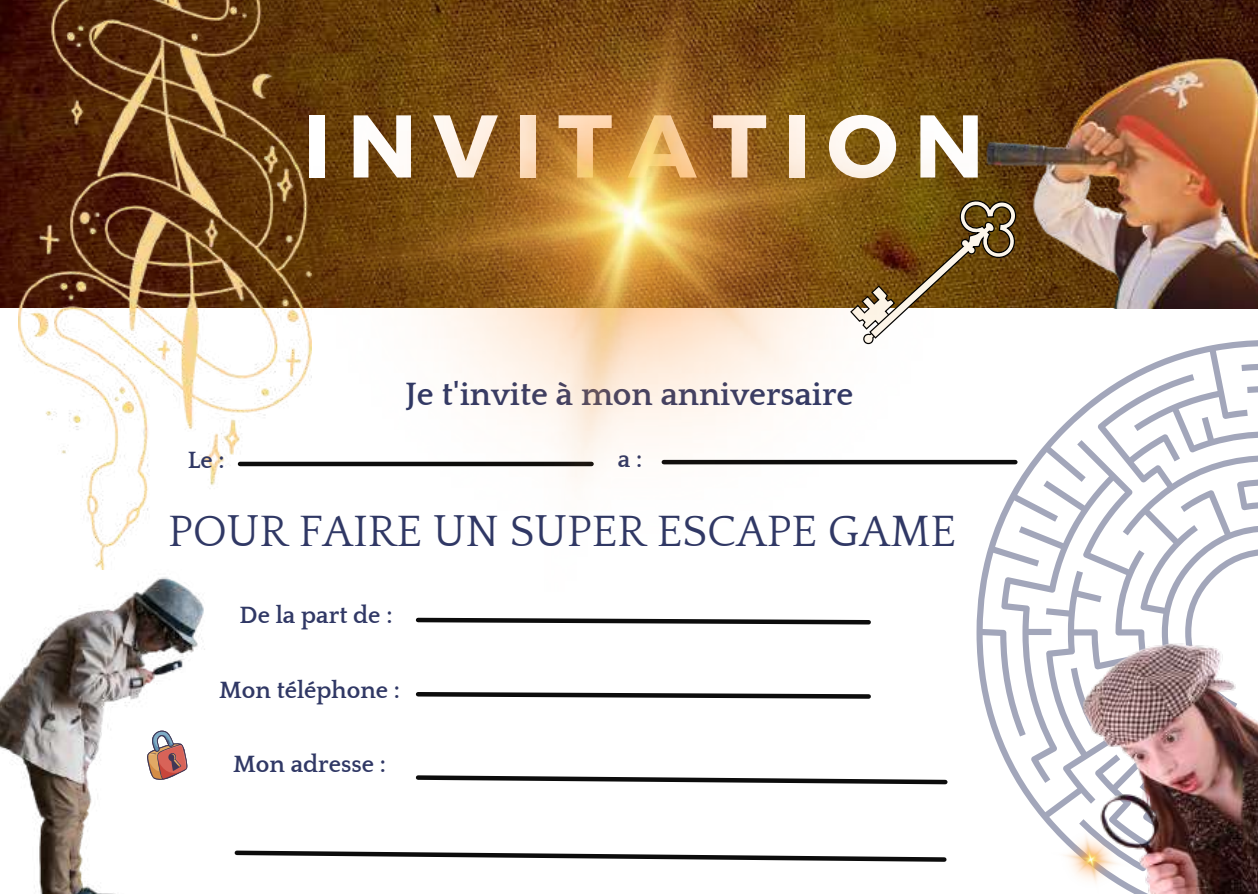
<style>
.page{position:relative;width:1258px;height:894px;background:#fff}
.page>*{position:absolute;margin:0;border:0;box-sizing:border-box;transform-origin:0 0}
.t1{font:700 88.8px "Montserrat";letter-spacing:.18em;color:#fff}
.t2{font:45px "Quattrocento";color:#303865}
.t3{font:700 33px "Quattrocento";color:#303865}
.t4{font:700 24px "Quattrocento";color:#303865}
</style>
<div class="page">
<svg style="left:976px;top:340px;width:282px;height:486px"></svg>
<img style="left:1057px;top:602px;width:201px;height:291px">
<img style="left:0;top:569px;width:205px;height:324px">
<img style="left:18px;top:0;width:238px;height:569px">
<img style="left:1008px;top:0;width:250px;height:309px">
<div style="left:240px;top:461px;width:351px;height:5px;background:#0c0c0c"></div>
<div style="left:664px;top:459px;width:351px;height:5px;background:#0c0c0c"></div>
<svg style="left:415px;top:617px;width:456px;height:8px"></svg>
<svg style="left:415px;top:692px;width:456px;height:7px"></svg>
<svg style="left:146px;top:728px;width:43px;height:54px"></svg>
<img style="left:256px;top:0;width:752px;height:602px">
<img style="left:1049px;top:824px;width:83px;height:69px">
<svg style="left:415px;top:775px;width:533px;height:10px"></svg>
<svg style="left:234px;top:850px;width:713px;height:12px"></svg>
<h1 class="t1" style="left:303px;top:88px;width:682px">INVITATION</h1>
<p class="t4" style="left:188px;top:448px;width:38px">Le :</p>
<h3 class="t3" style="left:405px;top:376px;width:449px">Je t'invite à mon anniversaire</h3>
<p class="t4" style="left:618px;top:446px;width:26px">a:</p>
<h2 class="t2" style="left:168px;top:507px;width:790px">POUR FAIRE UN SUPER ESCAPE GAME</h2>
<p class="t4" style="left:239px;top:603px;width:154px">De la part de :</p>
<p class="t4" style="left:219px;top:677px;width:182px">Mon téléphone :</p>
<p class="t4" style="left:233px;top:751px;width:154px">Mon adresse :</p>
</div>
